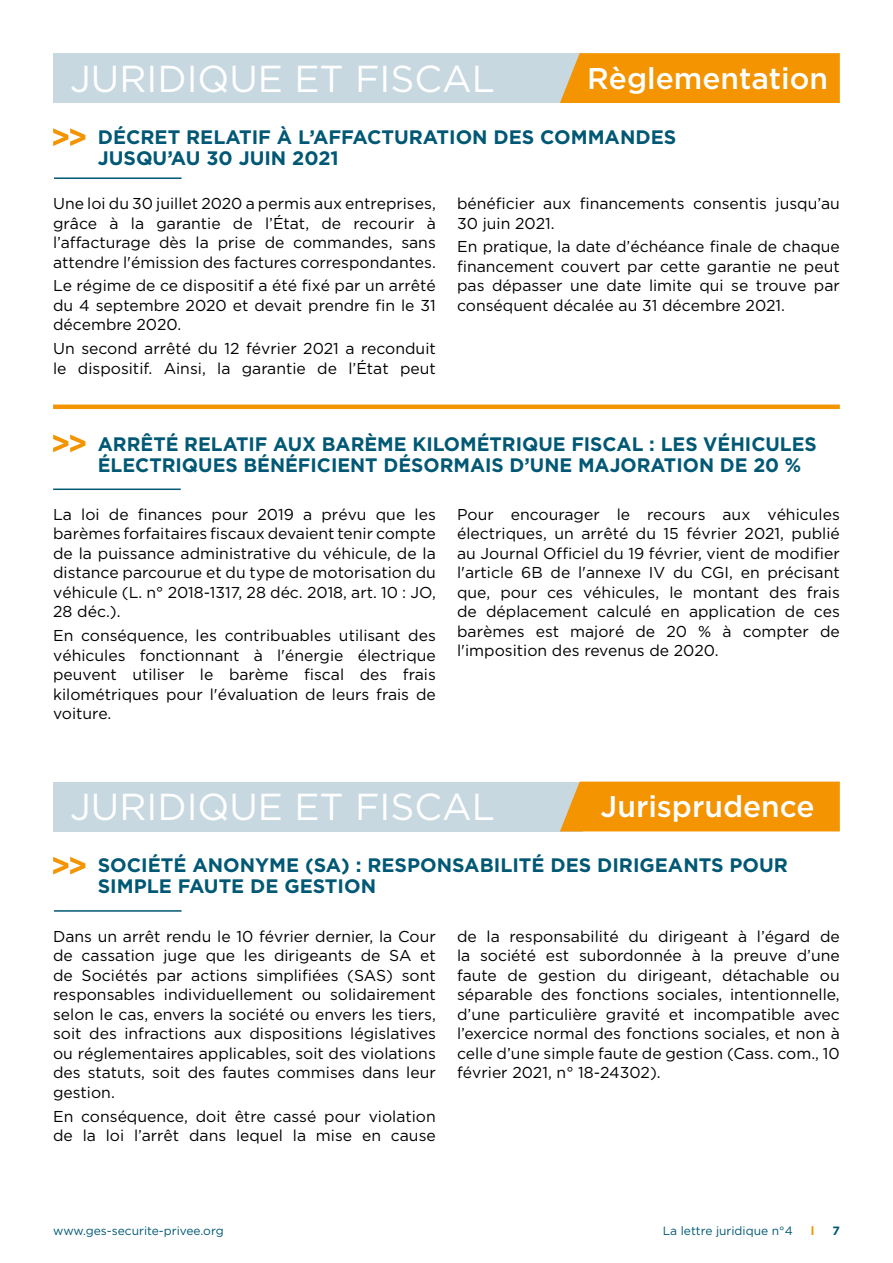
<style>
.page{position:relative;width:893px;height:1263px;background:#fff}
.page>*{position:absolute;margin:0;border:0;box-sizing:border-box;transform-origin:0 0}
.t1{font:37.5px "Gotham";color:#fff}
.t2{font:500 30px "Gotham";color:#fff}
.t3{font:700 19.5px/21px "Gotham";color:#005875}
.t4{font:15.75px/19.5px "Gotham";color:#000;text-align:justify}
.t5{font:12px "Gotham";color:#005875}
.t6{font:700 12px "Gotham";color:#f39400}
.t7{font:700 12px "Gotham";color:#005875}
</style>
<div class="page">
<hr style="left:54px;top:177px;width:128px;height:2px;background:#005875">
<div style="left:53px;top:53px;width:530px;height:50px;background:#c7d8e1"></div>
<div style="left:560px;top:53px;width:280px;height:50px;background:#f39400"></div>
<svg style="left:53px;top:128px;width:32px;height:18px"></svg>
<hr style="left:53px;top:488px;width:128px;height:2px;background:#005875">
<hr style="left:53px;top:405px;width:787px;height:4px;background:#f39400">
<svg style="left:53px;top:435px;width:32px;height:17px"></svg>
<hr style="left:54px;top:910px;width:128px;height:2px;background:#005875">
<div style="left:53px;top:782px;width:530px;height:49px;background:#c7d8e1"></div>
<div style="left:560px;top:782px;width:280px;height:49px;background:#f39400"></div>
<svg style="left:53px;top:857px;width:32px;height:17px"></svg>
<h1 class="t1" style="left:70px;top:58px;width:426px">JURIDIQUE ET FISCAL</h1>
<h2 class="t2" style="left:587px;top:61px;width:242px">Règlementation</h2>
<p class="t3" style="left:98px;top:126px;width:580px">DÉCRET RELATIF À L’AFFACTURATION DES COMMANDES<br>JUSQU’AU 30 JUIN 2021</p>
<p class="t4" style="left:53px;top:194px;width:384px">Une loi du 30 juillet 2020 a permis aux entreprises, grâce à la garantie de l’État, de recourir à l’affacturage dès la prise de commandes, sans attendre l'émission des factures correspondantes.</p>
<p class="t4" style="left:53px;top:276px;width:384px">Le régime de ce dispositif a été fixé par un arrêté du 4 septembre 2020 et devait prendre fin le 31 décembre 2020.</p>
<p class="t4" style="left:53px;top:339px;width:384px">Un second arrêté du 12 février 2021 a reconduit le dispositif. Ainsi, la garantie de l’État peut</p>
<p class="t4" style="left:457px;top:194px;width:384px">bénéficier aux financements consentis jusqu’au<br>30 juin 2021.</p>
<p class="t4" style="left:457px;top:237px;width:384px">En pratique, la date d’échéance finale de chaque financement couvert par cette garantie ne peut pas dépasser une date limite qui se trouve par conséquent décalée au 31 décembre 2021.</p>
<p class="t3" style="left:98px;top:433px;width:720px">ARRÊTÉ RELATIF AUX BARÈME KILOMÉTRIQUE FISCAL : LES VÉHICULES<br>ÉLECTRIQUES BÉNÉFICIENT DÉSORMAIS D’UNE MAJORATION DE 20 %</p>
<p class="t4" style="left:53px;top:504px;width:384px">La loi de finances pour 2019 a prévu que les barèmes forfaitaires fiscaux devaient tenir compte de la puissance administrative du véhicule, de la distance parcourue et du type de motorisation du véhicule (L. n° 2018-1317, 28 déc. 2018, art. 10 : JO, 28 déc.).</p>
<p class="t4" style="left:53px;top:626px;width:384px">En conséquence, les contribuables utilisant des véhicules fonctionnant à l'énergie électrique peuvent utiliser le barème fiscal des frais kilométriques pour l'évaluation de leurs frais de voiture.</p>
<p class="t4" style="left:457px;top:504px;width:384px">Pour encourager le recours aux véhicules électriques, un arrêté du 15 février 2021, publié au Journal Officiel du 19 février, vient de modifier l'article 6B de l'annexe IV du CGI, en précisant que, pour ces véhicules, le montant des frais de déplacement calculé en application de ces barèmes est majoré de 20 % à compter de l'imposition des revenus de 2020.</p>
<h1 class="t1" style="left:70px;top:786px;width:426px">JURIDIQUE ET FISCAL</h1>
<h2 class="t2" style="left:601px;top:790px;width:216px">Jurisprudence</h2>
<p class="t3" style="left:98px;top:854px;width:692px">SOCIÉTÉ ANONYME (SA) : RESPONSABILITÉ DES DIRIGEANTS POUR<br>SIMPLE FAUTE DE GESTION</p>
<p class="t4" style="left:53px;top:926px;width:384px">Dans un arrêt rendu le 10 février dernier, la Cour de cassation juge que les dirigeants de SA et de Sociétés par actions simplifiées (SAS) sont responsables individuellement ou solidairement selon le cas, envers la société ou envers les tiers, soit des infractions aux dispositions législatives ou réglementaires applicables, soit des violations des statuts, soit des fautes commises dans leur gestion.</p>
<p class="t4" style="left:53px;top:1106px;width:384px">En conséquence, doit être cassé pour violation de la loi l’arrêt dans lequel la mise en cause</p>
<p class="t4" style="left:457px;top:926px;width:384px">de la responsabilité du dirigeant à l’égard de la société est subordonnée à la preuve d’une faute de gestion du dirigeant, détachable ou séparable des fonctions sociales, intentionnelle, d’une particulière gravité et incompatible avec l’exercice normal des fonctions sociales, et non à celle d’une simple faute de gestion (Cass. com., 10 février 2021, n° 18-24302).</p>
<p class="t5" style="left:53px;top:1224px;width:172px">www.ges-securite-privee.org</p>
<p class="t5" style="left:663px;top:1224px;width:131px">La lettre juridique n°4</p>
<p class="t6" style="left:811px;top:1223px;width:5px">l</p>
<p class="t7" style="left:832px;top:1223px;width:9px">7</p>
</div>
